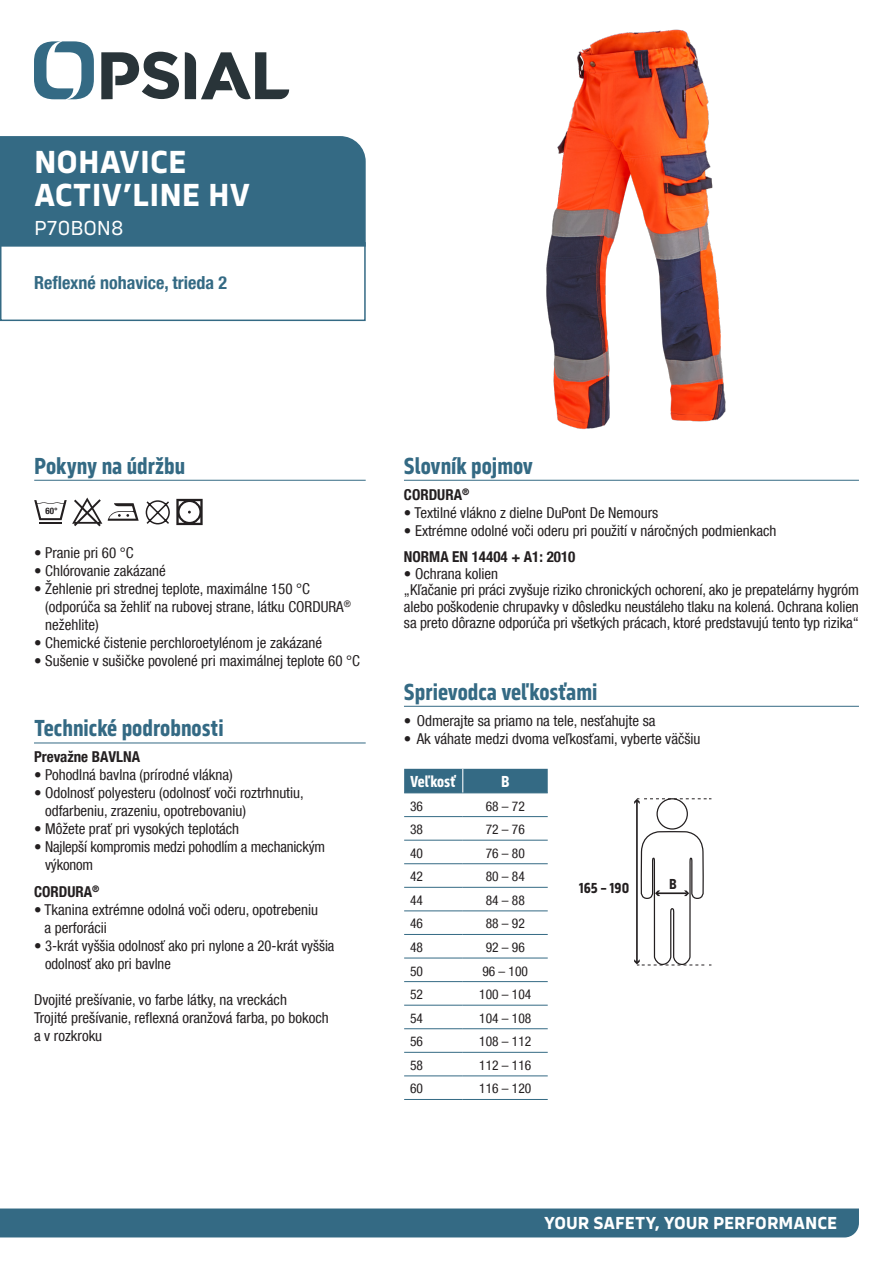
<style>
.page{position:relative;width:893px;height:1263px;background:#fff}
.page>*{position:absolute;margin:0;border:0;box-sizing:border-box;transform-origin:0 0}
.NOM_PRODUIT_NC{font:700 33px/33px "Serca";color:#fff}
.Sous-titres{font:700 24px "Serca Condensed";color:#346a84}
.Code_P{font:21px "Serca";color:#fff}
.t1{font:700 18px "Serca";color:#fff}
.PLUS_PRODUIT{font:700 condensed 18px "Helvetica Neue LT Com";color:#346a84}
.tableauTitre{font:700 16.5px "Serca Condensed";color:#fff}
.Puces_texte_regular{font:condensed 15px/18px "Helvetica Neue LT Com";color:#231f20}
.Texte{font:condensed 15px/16.5px "Helvetica Neue LT Com";color:#231f20;text-align:justify}
.Texte-2{font:700 condensed 15px "Helvetica Neue LT Com";color:#231f20}
.tableauTitre-2{font:700 15px "Serca Condensed";color:#231f20}
.TableauCode{font:condensed 13.5px "Helvetica Neue LT Com";color:#231f20}
.tableau{font:condensed 13.5px "Helvetica Neue LT Com";color:#231f20}
.t2{font:700 condensed 9px "Helvetica Neue LT Com";color:#231f20}
</style>
<div class="page">
<svg style="left:34px;top:41px;width:60px;height:58px"></svg>
<svg style="left:185px;top:52px;width:104px;height:48px"></svg>
<svg style="left:101px;top:52px;width:78px;height:47px"></svg>
<div style="left:0;top:1208px;width:859px;height:29px;background:#346a84"></div>
<img style="left:546px;top:29px;width:180px;height:400px">
<hr style="left:34px;top:743px;width:332px;height:1px;background:#346a84">
<hr style="left:404px;top:816px;width:59px;height:1px;background:#346a84">
<hr style="left:463px;top:816px;width:85px;height:1px;background:#346a84">
<hr style="left:404px;top:840px;width:59px;height:1px;background:#346a84">
<hr style="left:463px;top:840px;width:85px;height:1px;background:#346a84">
<hr style="left:404px;top:863px;width:59px;height:1px;background:#346a84">
<hr style="left:463px;top:863px;width:85px;height:1px;background:#346a84">
<hr style="left:404px;top:887px;width:59px;height:1px;background:#346a84">
<hr style="left:463px;top:887px;width:85px;height:1px;background:#346a84">
<hr style="left:404px;top:910px;width:59px;height:1px;background:#346a84">
<hr style="left:463px;top:910px;width:85px;height:1px;background:#346a84">
<hr style="left:404px;top:934px;width:59px;height:1px;background:#346a84">
<hr style="left:463px;top:934px;width:85px;height:1px;background:#346a84">
<hr style="left:404px;top:958px;width:59px;height:1px;background:#346a84">
<hr style="left:463px;top:958px;width:85px;height:1px;background:#346a84">
<hr style="left:404px;top:981px;width:59px;height:1px;background:#346a84">
<hr style="left:463px;top:981px;width:85px;height:1px;background:#346a84">
<hr style="left:404px;top:1005px;width:59px;height:1px;background:#346a84">
<hr style="left:463px;top:1005px;width:85px;height:1px;background:#346a84">
<hr style="left:404px;top:1028px;width:59px;height:1px;background:#346a84">
<hr style="left:463px;top:1028px;width:85px;height:1px;background:#346a84">
<hr style="left:404px;top:1052px;width:59px;height:1px;background:#346a84">
<hr style="left:463px;top:1052px;width:85px;height:1px;background:#346a84">
<hr style="left:404px;top:1075px;width:59px;height:1px;background:#346a84">
<hr style="left:463px;top:1075px;width:85px;height:1px;background:#346a84">
<hr style="left:404px;top:1099px;width:59px;height:1px;background:#346a84">
<hr style="left:463px;top:1099px;width:85px;height:1px;background:#346a84">
<div style="left:404px;top:769px;width:144px;height:24px;background:#346a84"></div>
<hr style="left:404px;top:480px;width:455px;height:1px;background:#346a84">
<hr style="left:404px;top:706px;width:455px;height:1px;background:#346a84">
<div style="left:0;top:242px;width:366px;height:79px;border:2px solid #346a84"></div>
<div style="left:0;top:136px;width:366px;height:111px;background:#346a84"></div>
<hr style="left:34px;top:480px;width:332px;height:1px;background:#346a84">
<svg style="left:634px;top:798px;width:77px;height:168px"></svg>
<svg style="left:34px;top:497px;width:68px;height:29px"></svg>
<svg style="left:108px;top:503px;width:31px;height:18px"></svg>
<svg style="left:145px;top:499px;width:58px;height:26px"></svg>
<p class="NOM_PRODUIT_NC" style="left:34px;top:145px;width:218px">NOHAVICE<br>ACTIV’LINE HV</p>
<p class="Code_P" style="left:34px;top:216px;width:91px">P70BON8</p>
<p class="PLUS_PRODUIT" style="left:34px;top:272px;width:194px">Reflexné nohavice, trieda 2</p>
<p class="Sous-titres" style="left:34px;top:452px;width:153px">Pokyny na údržbu</p>
<p class="t2" style="left:45px;top:505px;width:14px">60°</p>
<p class="Puces_texte_regular" style="left:34px;top:543px;width:101px">• Pranie pri 60 °C</p>
<p class="Puces_texte_regular" style="left:34px;top:561px;width:133px">• Chlórovanie zakázané</p>
<p class="Puces_texte_regular" style="left:45px;top:579px;width:307px;text-indent:-11px">• Žehlenie pri strednej teplote, maximálne 150 °C (odporúča sa žehliť na rubovej strane, látku CORDURA<sup>® </sup>nežehlite)</p>
<p class="Puces_texte_regular" style="left:34px;top:633px;width:289px">• Chemické čistenie perchloroetylénom je zakázané</p>
<p class="Puces_texte_regular" style="left:34px;top:651px;width:327px">• Sušenie v sušičke povolené pri maximálnej teplote 60 °C</p>
<p class="Sous-titres" style="left:34px;top:714px;width:191px">Technické podrobnosti</p>
<p class="Texte-2" style="left:34px;top:748px;width:108px">Prevažne BAVLNA</p>
<p class="Puces_texte_regular" style="left:34px;top:766px;width:200px">• Pohodlná bavlna (prírodné vlákna)</p>
<p class="Puces_texte_regular" style="left:45px;top:784px;width:260px;text-indent:-11px">• Odolnosť polyesteru (odolnosť voči roztrhnutiu, odfarbeniu, zrazeniu, opotrebovaniu)</p>
<p class="Puces_texte_regular" style="left:34px;top:820px;width:207px">• Môžete prať pri vysokých teplotách</p>
<p class="Puces_texte_regular" style="left:45px;top:838px;width:282px;text-indent:-11px">• Najlepší kompromis medzi pohodlím a mechanickým výkonom</p>
<p class="Texte-2" style="left:34px;top:883px;width:67px">CORDURA<sup>®</sup></p>
<p class="Puces_texte_regular" style="left:45px;top:900px;width:275px;text-indent:-11px">• Tkanina extrémne odolná voči oderu, opotrebeniu a perforácii</p>
<p class="Puces_texte_regular" style="left:45px;top:936px;width:291px;text-indent:-11px">• 3-krát vyššia odolnosť ako pri nylone a 20-krát vyššia odolnosť ako pri bavlne</p>
<p class="Puces_texte_regular" style="left:34px;top:990px;width:254px">Dvojité prešívanie, vo farbe látky, na vreckách</p>
<p class="Puces_texte_regular" style="left:34px;top:1008px;width:296px">Trojité prešívanie, reflexná oranžová farba, po bokoch a v rozkroku</p>
<p class="Sous-titres" style="left:404px;top:452px;width:131px">Slovník pojmov</p>
<p class="Texte-2" style="left:404px;top:485px;width:67px">CORDURA<sup>®</sup></p>
<p class="Texte" style="left:404px;top:504px;width:256px">• Textilné vlákno z dielne DuPont De Nemours</p>
<p class="Texte" style="left:404px;top:522px;width:374px">• Extrémne odolné voči oderu pri použití v náročných podmienkach</p>
<p class="Texte-2" style="left:404px;top:548px;width:173px">NORMA EN 14404 + A1: 2010</p>
<p class="Texte" style="left:404px;top:565px;width:96px">• Ochrana kolien</p>
<p class="Texte" style="left:404px;top:581px;width:456px">„Kľačanie pri práci zvyšuje riziko chronických ochorení, ako je prepatelárny hygróm alebo poškodenie chrupavky v dôsledku neustáleho tlaku na kolená. Ochrana kolien sa preto dôrazne odporúča pri všetkých prácach, ktoré predstavujú tento typ rizika“</p>
<p class="Sous-titres" style="left:404px;top:678px;width:195px">Sprievodca veľkosťami</p>
<p class="Texte" style="left:404px;top:712px;width:253px">• Odmerajte sa priamo na tele, nesťahujte sa</p>
<p class="Texte" style="left:404px;top:730px;width:298px">• Ak váhate medzi dvoma veľkosťami, vyberte väčšiu</p>
<p class="tableauTitre" style="left:410px;top:772px;width:47px">Veľkosť</p>
<p class="tableauTitre" style="left:501px;top:772px;width:10px">B</p>
<p class="tableau" style="left:410px;top:798px;width:14px">36</p>
<p class="TableauCode" style="left:486px;top:798px;width:41px">68 – 72</p>
<p class="tableau" style="left:410px;top:821px;width:14px">38</p>
<p class="TableauCode" style="left:486px;top:821px;width:41px">72 – 76</p>
<p class="tableau" style="left:410px;top:845px;width:14px">40</p>
<p class="TableauCode" style="left:486px;top:845px;width:41px">76 – 80</p>
<p class="tableau" style="left:410px;top:868px;width:14px">42</p>
<p class="TableauCode" style="left:486px;top:868px;width:41px">80 – 84</p>
<p class="tableau" style="left:410px;top:892px;width:14px">44</p>
<p class="TableauCode" style="left:486px;top:892px;width:41px">84 – 88</p>
<p class="tableau" style="left:410px;top:916px;width:14px">46</p>
<p class="TableauCode" style="left:486px;top:916px;width:41px">88 – 92</p>
<p class="tableau" style="left:410px;top:939px;width:14px">48</p>
<p class="TableauCode" style="left:486px;top:939px;width:41px">92 – 96</p>
<p class="tableau" style="left:410px;top:963px;width:14px">50</p>
<p class="TableauCode" style="left:482px;top:963px;width:47px">96 – 100</p>
<p class="tableau" style="left:410px;top:986px;width:14px">52</p>
<p class="TableauCode" style="left:479px;top:986px;width:54px">100 – 104</p>
<p class="tableau" style="left:410px;top:1010px;width:14px">54</p>
<p class="TableauCode" style="left:479px;top:1010px;width:54px">104 – 108</p>
<p class="tableau" style="left:410px;top:1033px;width:14px">56</p>
<p class="TableauCode" style="left:479px;top:1033px;width:54px">108 – 112</p>
<p class="tableau" style="left:410px;top:1057px;width:14px">58</p>
<p class="TableauCode" style="left:479px;top:1057px;width:54px">112 – 116</p>
<p class="tableau" style="left:410px;top:1081px;width:14px">60</p>
<p class="TableauCode" style="left:479px;top:1081px;width:54px">116 – 120</p>
<p class="tableauTitre-2" style="left:579px;top:880px;width:52px">165 – 190</p>
<p class="tableauTitre-2" style="left:669px;top:875px;width:9px">B</p>
<p class="t1" style="left:544px;top:1212px;width:295px">YOUR SAFETY, YOUR PERFORMANCE</p>
</div>
